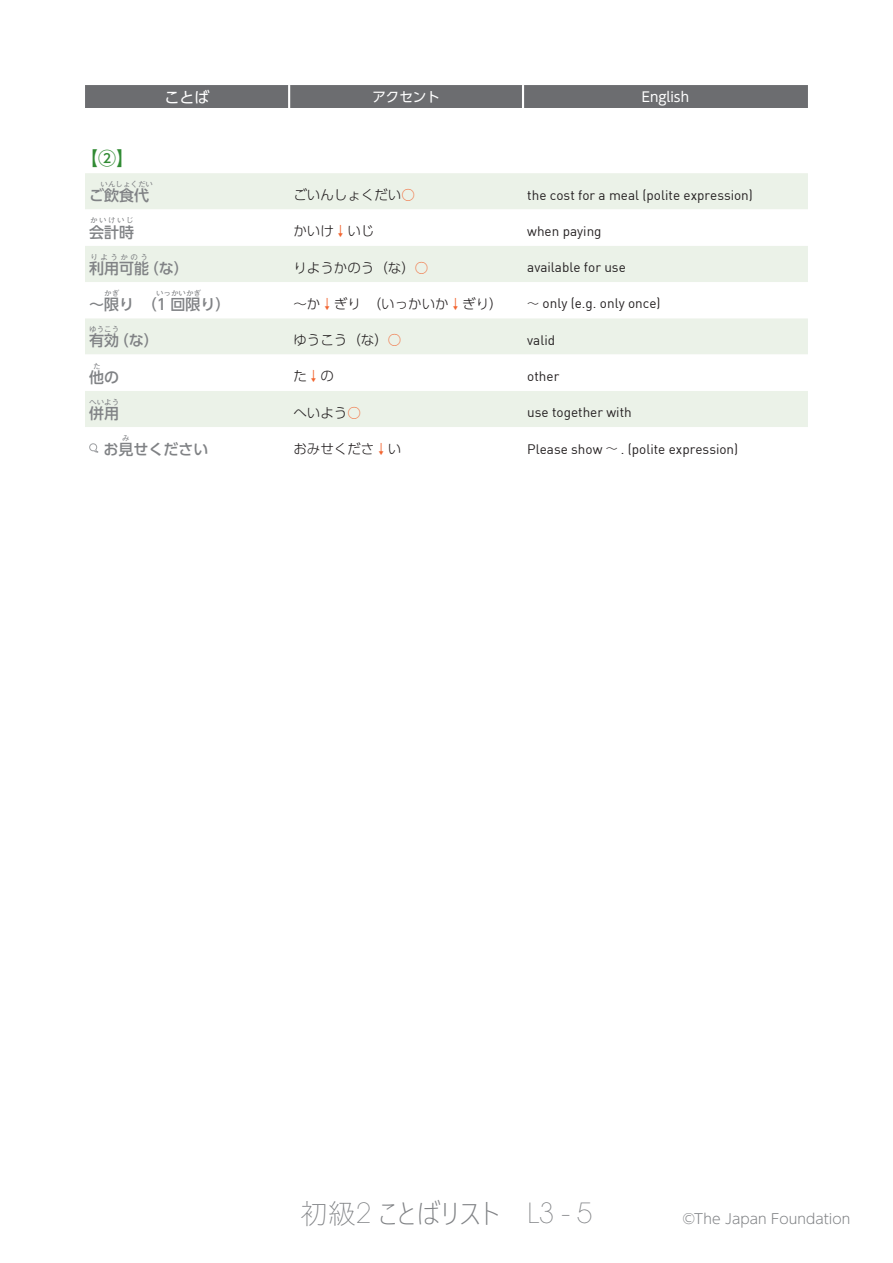
<style>
.page{position:relative;width:893px;height:1263px;background:#fff}
.page>*{position:absolute;margin:0;border:0;box-sizing:border-box;transform-origin:0 0}
.t1{font:300 27.6px "Yu Gothic UI";color:#808285}
.小見出し_赤{font:500 18px "UD Shin Go Pro";color:#318b34}
.見出し語{font:500 15px "UD Shin Go Pro";color:#808285}
.t2{font:15px "UD Shin Go Pro";color:#fff}
.t3{font:300 13.8px "UD Shin Go Pro";letter-spacing:.005em;color:#808285}
.英訳{font:13.5px "DIN";color:#231f20}
.アクセント{font:300 13.5px "UD Shin Go Pro";color:#231f20}
.t4{font:13.5px "UD Shin Go Pro";color:#fff}
.見出し語-2{font:500 7.5px "UD Shin Go Pro";color:#808285}
.s1{color:#f2642f}
.s2{font-family:"UD Shin Go Pro";font-weight:300;font-size:12px}
.s3{font-family:"Avant Garde";font-weight:200}
</style>
<div class="page">
<div style="left:85px;top:85px;width:723px;height:23px;background:#6c6d70"></div>
<hr style="left:288px;top:85px;width:2px;height:24px;background:#fff">
<hr style="left:522px;top:85px;width:2px;height:24px;background:#fff">
<div style="left:85px;top:173px;width:723px;height:36px;background:#ebf2e8"></div>
<svg style="left:85px;top:246px;width:723px;height:181px;fill:#ebf2e8"></svg>
<svg style="left:89px;top:443px;width:10px;height:10px"></svg>
<p class="t2" style="left:165px;top:85px;width:46px">ことば</p>
<p class="t4" style="left:372px;top:86px;width:69px">アクセント</p>
<p class="t4" style="left:642px;top:86px;width:49px">English</p>
<p class="小見出し_赤" style="left:80px;top:143px;width:55px">【②】</p>
<p class="見出し語" style="left:89px;top:183px;width:61px">ご飲食代</p>
<p class="見出し語-2" style="left:101px;top:178px;width:54px">いんしょくだい</p>
<p class="見出し語-2" style="left:90px;top:215px;width:45px">かいけいじ</p>
<p class="見出し語" style="left:89px;top:220px;width:46px">会計時</p>
<p class="アクセント" style="left:293px;top:184px;width:123px">ごいんしょくだい<span class="s1">○</span></p>
<p class="英訳" style="left:527px;top:186px;width:227px">the cost for a meal (polite expression)</p>
<p class="アクセント" style="left:293px;top:220px;width:82px">かいけ<span class="s1">↓</span>いじ</p>
<p class="英訳" style="left:527px;top:223px;width:76px">when paying</p>
<p class="見出し語-2" style="left:91px;top:251px;width:59px">りようかのう</p>
<p class="見出し語" style="left:89px;top:256px;width:101px">利用可能（な）</p>
<p class="見出し語-2" style="left:104px;top:287px;width:16px">かぎ</p>
<p class="見出し語-2" style="left:156px;top:287px;width:46px">いっかいかぎ</p>
<p class="見出し語" style="left:89px;top:292px;width:143px">～限り　（1 回限り）</p>
<p class="見出し語-2" style="left:89px;top:323px;width:31px">ゆうこう</p>
<p class="見出し語" style="left:89px;top:328px;width:71px">有効（な）</p>
<p class="見出し語-2" style="left:93px;top:360px;width:9px">た</p>
<p class="見出し語" style="left:89px;top:365px;width:31px">他の</p>
<p class="見出し語-2" style="left:89px;top:396px;width:31px">へいよう</p>
<p class="見出し語" style="left:89px;top:401px;width:31px">併用</p>
<p class="見出し語-2" style="left:122px;top:432px;width:9px">み</p>
<p class="見出し語" style="left:103px;top:437px;width:106px">お見せください</p>
<p class="アクセント" style="left:293px;top:256px;width:137px">りようかのう（な）<span class="s1">○</span></p>
<p class="英訳" style="left:527px;top:259px;width:100px">available for use</p>
<p class="アクセント" style="left:293px;top:293px;width:211px">～か<span class="s1">↓</span>ぎり　（いっかいか<span class="s1">↓</span>ぎり）</p>
<p class="英訳" style="left:527px;top:295px;width:135px"><span class="s2">～</span> only (e.g. only once)</p>
<p class="アクセント" style="left:293px;top:329px;width:110px">ゆうこう（な）<span class="s1">○</span></p>
<p class="英訳" style="left:527px;top:331px;width:29px">valid</p>
<p class="アクセント" style="left:293px;top:365px;width:42px">た<span class="s1">↓</span>の</p>
<p class="英訳" style="left:527px;top:368px;width:34px">other</p>
<p class="アクセント" style="left:293px;top:401px;width:69px">へいよう<span class="s1">○</span></p>
<p class="英訳" style="left:527px;top:404px;width:106px">use together with</p>
<p class="アクセント" style="left:293px;top:438px;width:110px">おみせくださ<span class="s1">↓</span>い</p>
<p class="英訳" style="left:527px;top:440px;width:212px">Please show <span class="s2">～</span> . (polite expression)</p>
<h1 class="t1" style="left:300px;top:1187px;width:293px">初級<span class="s3">2</span> ことばリスト <span class="s3">L3 - 5</span></h1>
<p class="t3" style="left:683px;top:1208px;width:169px">©The Japan Foundation</p>
</div>
